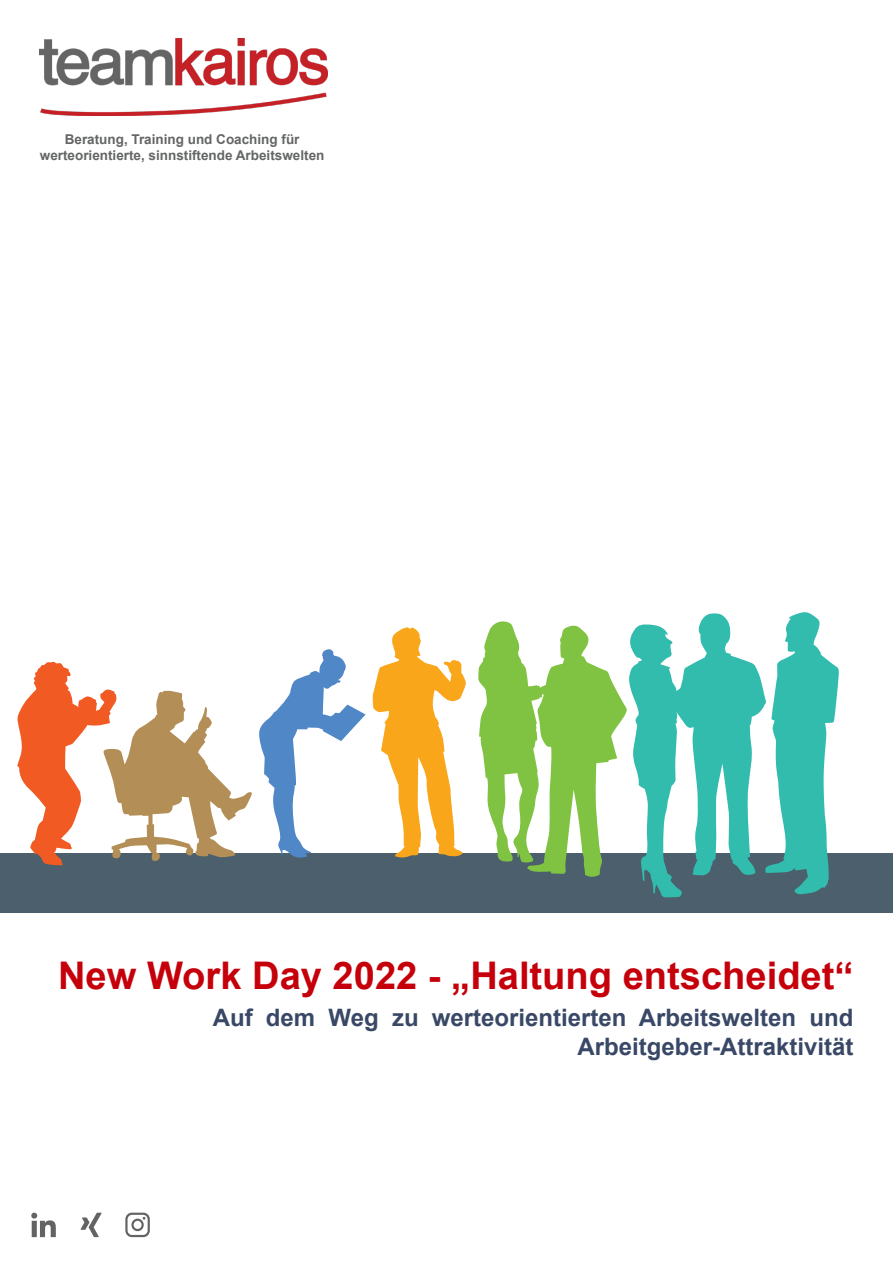
<style>
.page{position:relative;width:893px;height:1263px;background:#fff}
.page>*{position:absolute;margin:0;border:0;box-sizing:border-box;transform-origin:0 0}
.t1{font:700 38.1px "Arial";color:#c5000b}
.t2{font:700 24px/28.8px "Arial";color:#394866;text-align:right}
.t3{font:700 13.5px/16.2px "Arial";color:#646565;text-align:center}
</style>
<div class="page">
<img style="left:40px;top:39px;width:287px;height:76px">
<svg style="left:31px;top:1212px;width:25px;height:25px"></svg>
<svg style="left:80px;top:1212px;width:22px;height:25px"></svg>
<svg style="left:125px;top:1213px;width:25px;height:24px"></svg>
<div style="left:0;top:853px;width:893px;height:60px;background:#4b606c"></div>
<svg style="left:17px;top:661px;width:235px;height:204px"></svg>
<svg style="left:259px;top:649px;width:107px;height:208px"></svg>
<svg style="left:372px;top:627px;width:94px;height:230px"></svg>
<svg style="left:478px;top:612px;width:361px;height:285px"></svg>
<p class="t3" style="left:40px;top:131px;width:286px">Beratung, Training und Coaching für werteorientierte, sinnstiftende Arbeitswelten</p>
<h1 class="t1" style="left:58px;top:954px;width:797px">New Work Day 2022 - „Haltung entscheidet“</h1>
<h2 class="t2" style="left:213px;top:1003px;width:642px">Auf dem Weg zu werteorientierten Arbeitswelten und<br>Arbeitgeber-Attraktivität</h2>
</div>
